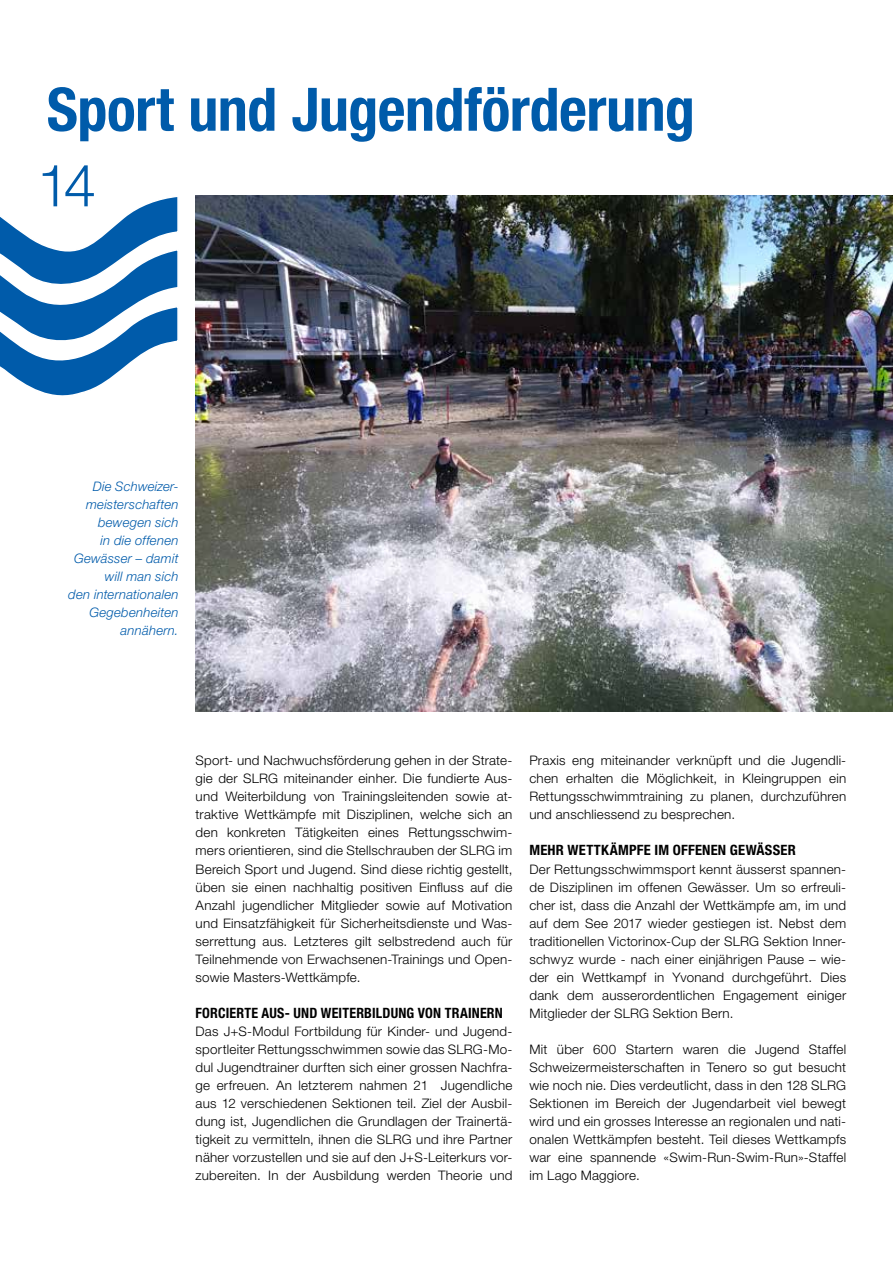
<style>
.page{position:relative;width:893px;height:1263px;background:#fff}
.page>*{position:absolute;margin:0;border:0;box-sizing:border-box;transform-origin:0 0}
.t1{font:700 condensed 60px "Helvetica Neue LT Std";letter-spacing:-.01em;color:#005baa}
.t2{font:300 58.5px "Helvetica Neue LT Std";color:#005baa}
.t3{font:700 condensed 14.25px "Helvetica Neue LT Std";letter-spacing:.015em;color:#000}
.t4{font:300 13.2px/18px "Helvetica Neue LT Std";letter-spacing:.015em;color:#000;text-align:justify}
.t5{font:italic 300 13.2px/18px "Helvetica Neue LT Std";letter-spacing:.015em;color:#005baa;text-align:right}
</style>
<div class="page">
<svg style="left:0;top:195px;width:203px;height:211px"></svg>
<img style="left:196px;top:196px;width:697px;height:515px">
<h1 class="t1" style="left:47px;top:73px;width:650px">Sport und Jugendförderung</h1>
<h2 class="t2" style="left:37px;top:150px;width:61px">14</h2>
<p class="t5" style="left:68px;top:477px;width:112px">Die Schweizer&shy;meisterschaften bewegen sich<br>in die offenen<br>Gewässer – damit will man sich<br>den internationalen<br>Gegebenheiten annähern.</p>
<p class="t4" style="left:196px;top:751px;width:318px">Sport- und Nachwuchsförderung gehen in der Strate&shy;gie der SLRG miteinander einher. Die fundierte Aus&shy;und Weiterbildung von Trainingsleitenden sowie at&shy;traktive Wettkämpfe mit Disziplinen, welche sich an den konkreten Tätigkeiten eines Rettungsschwim&shy;mers orientieren, sind die Stellschrauben der SLRG im Bereich Sport und Jugend. Sind diese richtig gestellt, üben sie einen nachhaltig positiven Einfluss auf die Anzahl jugendlicher Mitglieder sowie auf Motivation und Einsatzfähigkeit für Sicherheitsdienste und Was&shy;serrettung aus. Letzteres gilt selbstredend auch für Teilnehmende von Erwachsenen-Trainings und Open&shy;sowie Masters-Wettkämpfe.</p>
<p class="t3" style="left:196px;top:1004px;width:309px">FORCIERTE AUS- UND WEITERBILDUNG VON TRAINERN</p>
<p class="t4" style="left:196px;top:1022px;width:318px">Das J+S-Modul Fortbildung für Kinder- und Jugend&shy;sportleiter Rettungsschwimmen sowie das SLRG-Mo&shy;dul Jugendtrainer durften sich einer grossen Nachfra&shy;ge erfreuen. An letzterem nahmen 21 Jugendliche aus 12 verschiedenen Sektionen teil. Ziel der Ausbil&shy;dung ist, Jugendlichen die Grundlagen der Trainertä&shy;tigkeit zu vermitteln, ihnen die SLRG und ihre Partner näher vorzustellen und sie auf den J+S-Leiterkurs vor&shy;zubereiten. In der Ausbildung werden Theorie und</p>
<p class="t4" style="left:529px;top:751px;width:318px">Praxis eng miteinander verknüpft und die Jugendli&shy;chen erhalten die Möglichkeit, in Kleingruppen ein Rettungsschwimmtraining zu planen, durchzuführen und anschliessend zu besprechen.</p>
<p class="t3" style="left:529px;top:842px;width:268px">MEHR WETTKÄMPFE IM OFFENEN GEWÄSSER</p>
<p class="t4" style="left:529px;top:859px;width:318px">Der Rettungsschwimmsport kennt äusserst spannen&shy;de Disziplinen im offenen Gewässer. Um so erfreuli&shy;cher ist, dass die Anzahl der Wettkämpfe am, im und auf dem See 2017 wieder gestiegen ist. Nebst dem traditionellen Victorinox-Cup der SLRG Sektion Inner&shy;schwyz wurde - nach einer einjährigen Pause – wie&shy;der ein Wettkampf in Yvonand durchgeführt. Dies dank dem ausserordentlichen Engagement einiger Mitglieder der SLRG Sektion Bern.</p>
<p class="t4" style="left:529px;top:1040px;width:318px">Mit über 600 Startern waren die Jugend Staffel Schweizermeisterschaften in Tenero so gut besucht wie noch nie. Dies verdeutlicht, dass in den 128 SLRG Sektionen im Bereich der Jugendarbeit viel bewegt wird und ein grosses Interesse an regionalen und nati&shy;onalen Wettkämpfen besteht. Teil dieses Wettkampfs war eine spannende «Swim-Run-Swim-Run»-Staffel im Lago Maggiore.</p>
</div>
